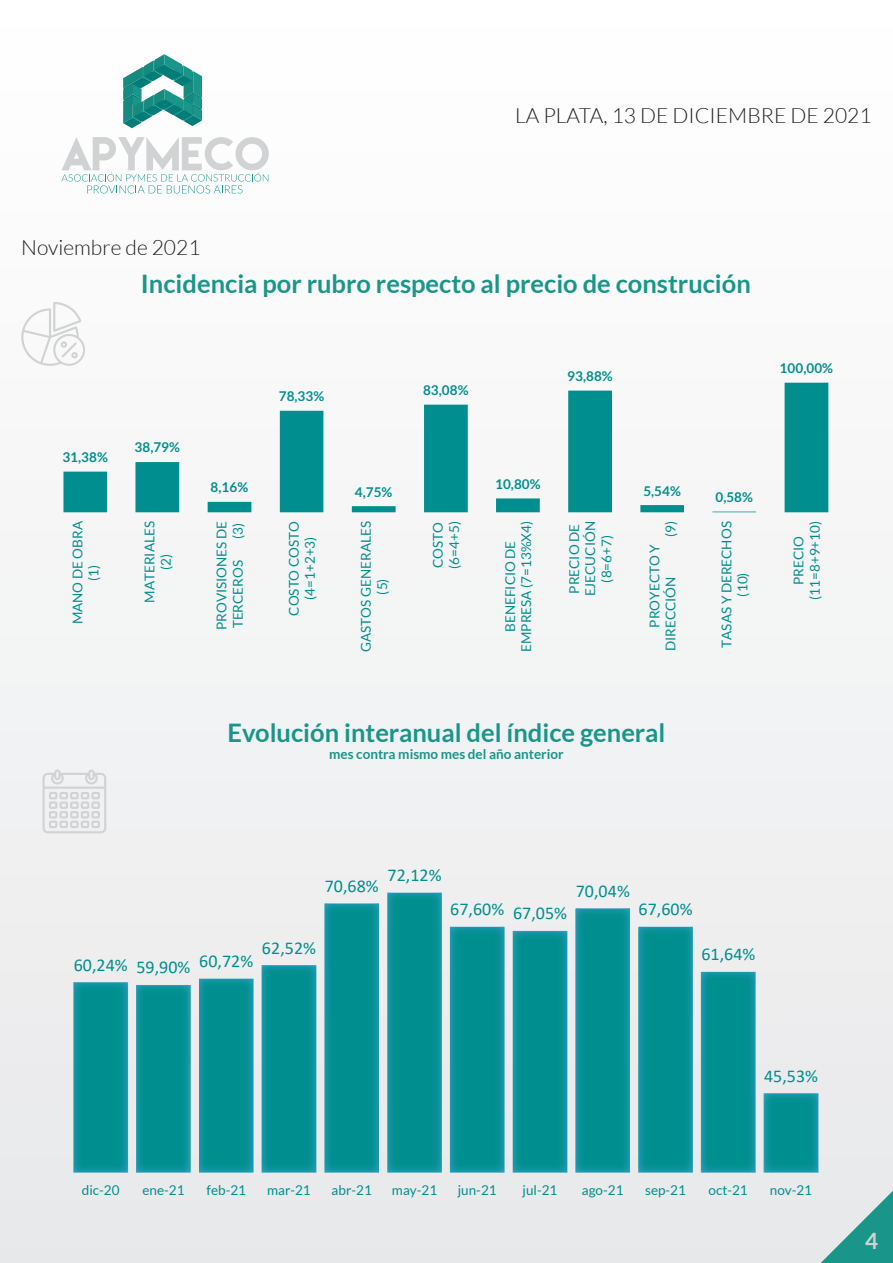
<style>
.page{position:relative;width:893px;height:1263px;background:#fff}
.page>*{position:absolute;margin:0;border:0;box-sizing:border-box;transform-origin:0 0}
.t1{font:700 25.5px "Lato";color:#199689}
.t2{font:700 22.5px "Lato";color:#d1d2d4}
.t3{font:300 21px "Lato";color:#231f20}
.t4{font:18px "Calibri";letter-spacing:.005em;color:#008f8e}
.t5{font:13.5px/16.2px "Lato";color:#008f8e;text-align:center}
.t6{font:700 13.5px "Lato";letter-spacing:.005em;color:#008f8e}
.t7{font:700 13.5px "Lato";color:#199689}
</style>
<div class="page">
<div style="left:0;top:0;width:893px;height:1263px;background:linear-gradient(to right,#f4f5f5,#f5f6f6)"></div>
<svg style="left:61px;top:137px;width:208px;height:56px"></svg>
<svg style="left:123px;top:54px;width:79px;height:74px"></svg>
<svg style="left:19px;top:302px;width:68px;height:66px"></svg>
<svg style="left:43px;top:769px;width:63px;height:64px"></svg>
<svg style="left:821px;top:1191px;width:72px;height:72px;background:#7fbfb9"></svg>
<svg style="left:63px;top:383px;width:765px;height:129px"></svg>
<img style="left:73px;top:893px;width:745px;height:280px">
<h3 class="t3" style="left:21px;top:236px;width:181px">Noviembre de 2021</h3>
<h3 class="t3" style="left:515px;top:104px;width:358px">LA PLATA, 13 DE DICIEMBRE DE 2021</h3>
<h1 class="t1" style="left:141px;top:269px;width:611px">Incidencia por rubro respecto al precio de construción</h1>
<p class="t6" style="left:62px;top:449px;width:47px">31,38%</p>
<p class="t6" style="left:135px;top:440px;width:47px">38,79%</p>
<p class="t6" style="left:211px;top:479px;width:39px">8,16%</p>
<p class="t6" style="left:279px;top:388px;width:47px">78,33%</p>
<p class="t6" style="left:355px;top:484px;width:39px">4,75%</p>
<p class="t6" style="left:423px;top:382px;width:47px">83,08%</p>
<p class="t6" style="left:567px;top:368px;width:47px">93,88%</p>
<p class="t6" style="left:495px;top:476px;width:47px">10,80%</p>
<p class="t6" style="left:643px;top:483px;width:39px">5,54%</p>
<p class="t6" style="left:715px;top:489px;width:39px">0,58%</p>
<p class="t6" style="left:780px;top:360px;width:55px">100,00%</p>
<p class="t5" style="left:69px;top:624px;width:105px;rotate:-90deg">MANO DE OBRA (1)</p>
<p class="t5" style="left:141px;top:603px;width:83px;rotate:-90deg">MATERIALES (2)</p>
<p class="t5" style="left:214px;top:630px;width:110px;text-align:left;rotate:-90deg">PROVISIONES DE<br>TERCEROS</p>
<p class="t5" style="left:230px;top:539px;width:18px;rotate:-90deg">(3)</p>
<p class="t5" style="left:286px;top:616px;width:96px;rotate:-90deg">COSTO COSTO (4=1+2+3)</p>
<p class="t5" style="left:358px;top:652px;width:132px;rotate:-90deg">GASTOS GENERALES (5)</p>
<p class="t5" style="left:430px;top:569px;width:49px;text-align:left;rotate:-90deg">COSTO (6=4+5)</p>
<p class="t5" style="left:502px;top:652px;width:132px;rotate:-90deg">BENEFICIO DE<br>EMPRESA (7=13%X4)</p>
<p class="t5" style="left:566px;top:596px;width:77px;rotate:-90deg">PRECIO DE<br>EJECUCIÓN (8=6+7)</p>
<p class="t5" style="left:662px;top:537px;width:18px;rotate:-90deg">(9)</p>
<p class="t5" style="left:718px;top:648px;width:128px;rotate:-90deg">TASAS Y DERECHOS (10)</p>
<p class="t5" style="left:790px;top:600px;width:81px;rotate:-90deg">PRECIO (11=8+9+10)</p>
<p class="t5" style="left:646px;top:651px;width:108px;text-align:left;text-indent:23px;rotate:-90deg">PROYECTO Y<br>DIRECCIÓN</p>
<h1 class="t1" style="left:227px;top:718px;width:439px">Evolución interanual del índice general</h1>
<p class="t7" style="left:329px;top:746px;width:236px">mes contra mismo mes del año anterior</p>
<h3 class="t4" style="left:325px;top:874px;width:56px">70,68%</h3>
<h3 class="t4" style="left:387px;top:863px;width:56px">72,12%</h3>
<h3 class="t4" style="left:74px;top:952px;width:181px">60,24% 59,90% 60,72%</h3>
<h3 class="t4" style="left:262px;top:935px;width:56px">62,52%</h3>
<h3 class="t4" style="left:450px;top:899px;width:118px">67,60% 67,05%</h3>
<h3 class="t4" style="left:576px;top:878px;width:56px">70,04%</h3>
<h3 class="t4" style="left:639px;top:897px;width:56px">67,60%</h3>
<h3 class="t4" style="left:701px;top:942px;width:56px">61,64%</h3>
<h3 class="t4" style="left:764px;top:1063px;width:56px">45,53%</h3>
<p class="t5" style="left:82px;top:1182px;width:39px">dic-20</p>
<p class="t5" style="left:143px;top:1182px;width:44px">ene-21</p>
<p class="t5" style="left:206px;top:1182px;width:41px">feb-21</p>
<p class="t5" style="left:267px;top:1182px;width:45px">mar-21</p>
<p class="t5" style="left:332px;top:1182px;width:42px">abr-21</p>
<p class="t5" style="left:392px;top:1182px;width:47px">may-21</p>
<p class="t5" style="left:458px;top:1182px;width:40px">jun-21</p>
<p class="t5" style="left:523px;top:1182px;width:36px">jul-21</p>
<p class="t5" style="left:582px;top:1182px;width:43px">ago-21</p>
<p class="t5" style="left:645px;top:1182px;width:42px">sep-21</p>
<p class="t5" style="left:709px;top:1182px;width:41px">oct-21</p>
<p class="t5" style="left:770px;top:1182px;width:44px">nov-21</p>
<h2 class="t2" style="left:865px;top:1228px;width:15px">4</h2>
</div>
